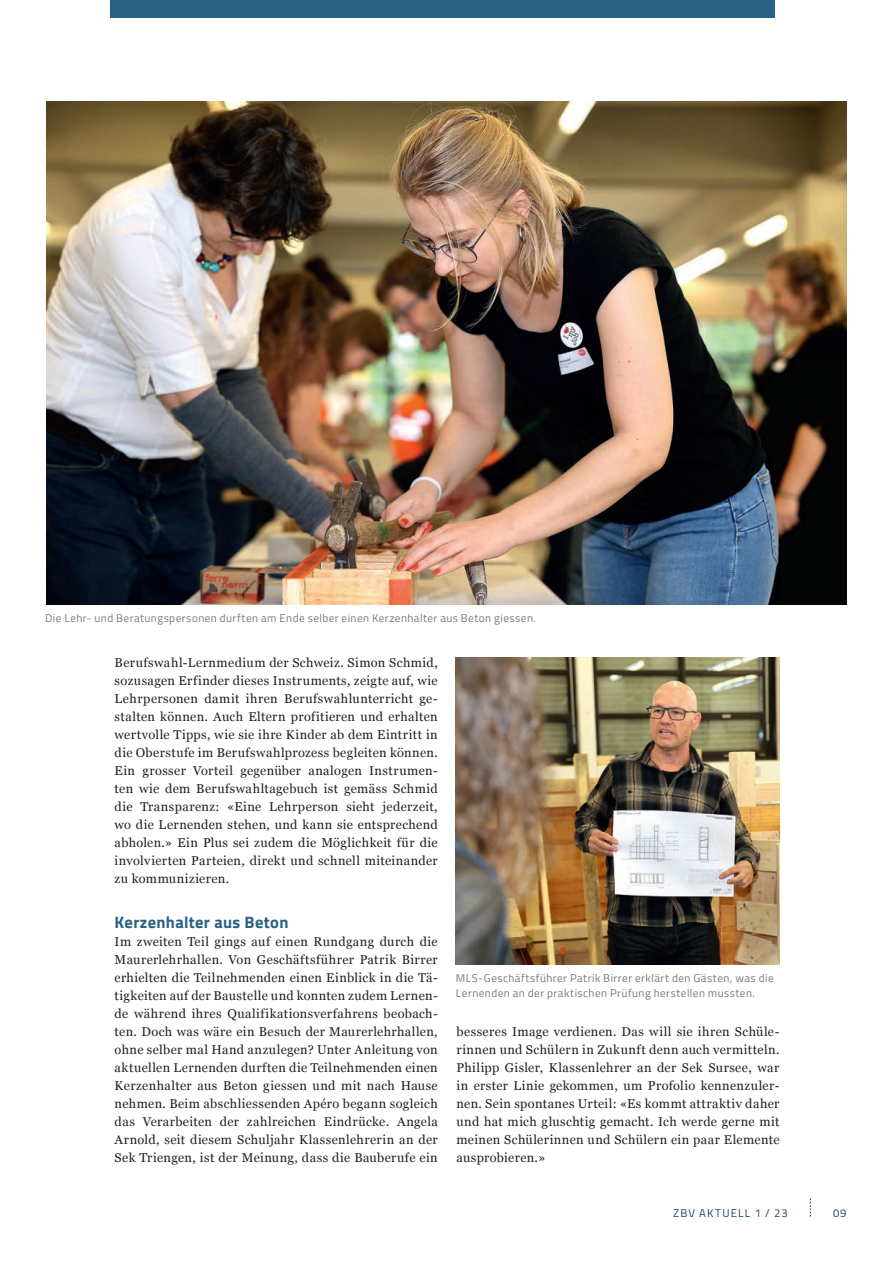
<style>
.page{position:relative;width:893px;height:1263px;background:#fff}
.page>*{position:absolute;margin:0;border:0;box-sizing:border-box;transform-origin:0 0}
.t1{font:700 16.5px "Titillium";letter-spacing:.02em;color:#2a6183}
.t2{font:12.75px/18px "Georgia";letter-spacing:.025em;color:#231f20;text-align:justify}
.t3{font:11.25px/14.2px "Titillium";letter-spacing:.035em;color:#757a7d}
.t4{font:11.25px "Titillium";letter-spacing:.1em;color:#1a475a}
</style>
<div class="page">
<svg style="left:810px;top:1198px;width:1px;height:18px"></svg>
<div style="left:111px;top:0;width:664px;height:18px;background:#2a6183"></div>
<img style="left:46px;top:101px;width:800px;height:503px">
<img style="left:455px;top:658px;width:324px;height:306px">
<p class="t3" style="left:45px;top:611px;width:492px">Die Lehr- und Beratungspersonen durften am Ende selber einen Kerzenhalter aus Beton giessen.</p>
<p class="t2" style="left:115px;top:653px;width:325px">Berufswahl-Lernmedium der Schweiz. Simon Schmid, sozusagen Erfinder dieses Instruments, zeigte auf, wie Lehrpersonen damit ihren Berufswahlunterricht ge&shy;stalten können. Auch Eltern profitieren und erhalten wertvolle Tipps, wie sie ihre Kinder ab dem Eintritt in die Oberstufe im Berufswahlprozess begleiten können.<br>Ein grosser Vorteil gegenüber analogen Instrumen&shy;ten wie dem Berufswahltagebuch ist gemäss Schmid die Transparenz: «Eine Lehrperson sieht jederzeit, wo die Lernenden stehen, und kann sie entsprechend abholen.» Ein Plus sei zudem die Möglichkeit für die involvierten Parteien, direkt und schnell miteinander zu kommunizieren.</p>
<p class="t1" style="left:115px;top:910px;width:175px">Kerzenhalter aus Beton</p>
<p class="t2" style="left:115px;top:932px;width:325px">Im zweiten Teil gings auf einen Rundgang durch die Maurerlehrhallen. Von Geschäftsführer Patrik Birrer erhielten die Teilnehmenden einen Einblick in die Tä&shy;tigkeiten auf der Baustelle und konnten zudem Lernen&shy;de während ihres Qualifikationsverfahrens beobach&shy;ten. Doch was wäre ein Besuch der Maurerlehrhallen, ohne selber mal Hand anzulegen? Unter Anleitung von aktuellen Lernenden durften die Teilnehmenden einen Kerzenhalter aus Beton giessen und mit nach Hause nehmen. Beim abschliessenden Apéro begann sogleich das Verarbeiten der zahlreichen Eindrücke. Angela Arnold, seit diesem Schuljahr Klassenlehrerin an der Sek Triengen, ist der Meinung, dass die Bauberufe ein</p>
<p class="t3" style="left:456px;top:971px;width:319px">MLS-Geschäftsführer Patrik Birrer erklärt den Gästen, was die<br>Lernenden an der praktischen Prüfung herstellen mussten.</p>
<p class="t2" style="left:456px;top:1022px;width:324px">besseres Image verdienen. Das will sie ihren Schüle&shy;rinnen und Schülern in Zukunft denn auch vermitteln.<br>Philipp Gisler, Klassenlehrer an der Sek Sursee, war in erster Linie gekommen, um Profolio kennenzuler&shy;nen. Sein spontanes Urteil: «Es kommt attraktiv daher und hat mich gluschtig gemacht. Ich werde gerne mit meinen Schülerinnen und Schülern ein paar Elemente ausprobieren.»</p>
<p class="t4" style="left:673px;top:1204px;width:116px">ZBV AKTUELL 1 / 23</p>
<p class="t4" style="left:833px;top:1204px;width:15px">09</p>
</div>
